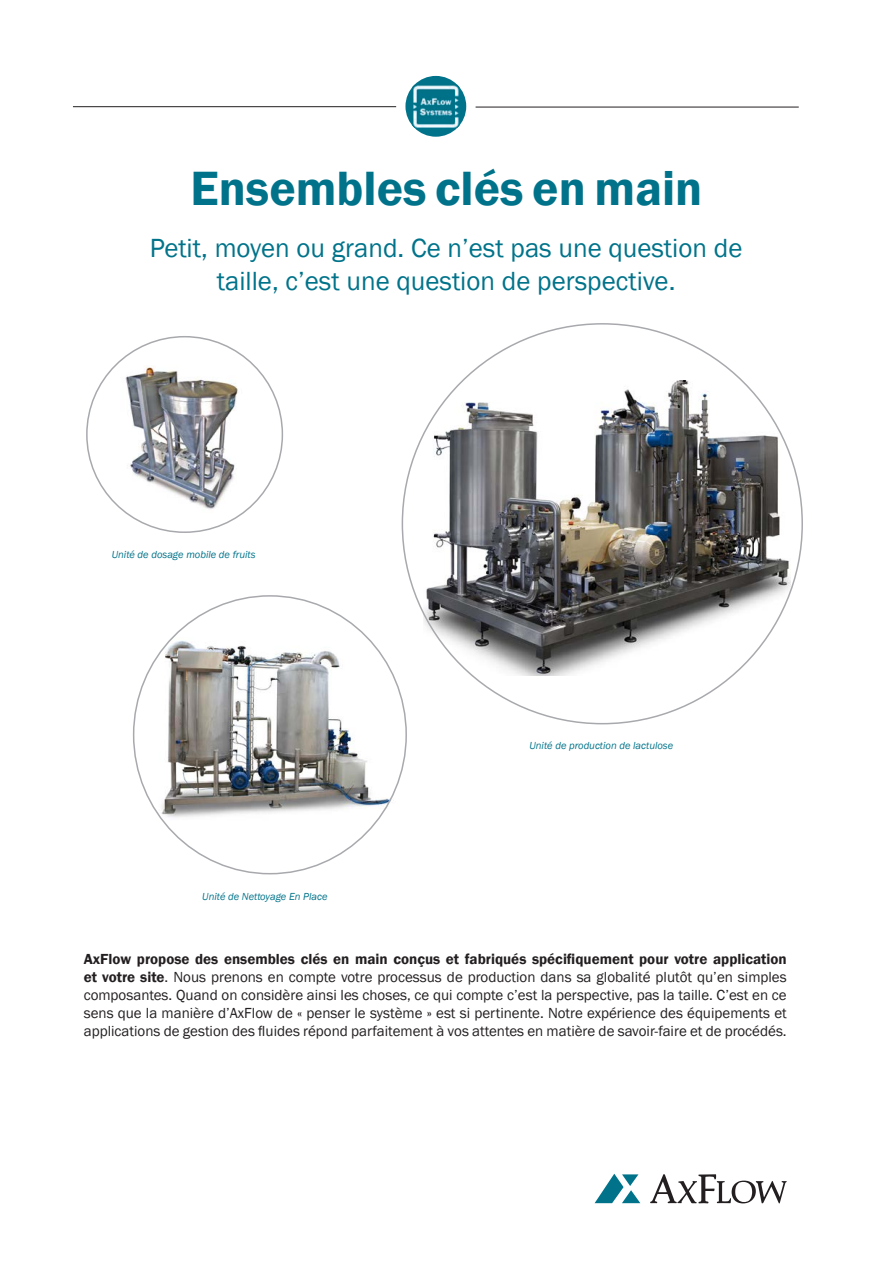
<style>
.page{position:relative;width:893px;height:1263px;background:#fff}
.page>*{position:absolute;margin:0;border:0;box-sizing:border-box;transform-origin:0 0}
.t1{font:600 49.5px "Franklin Gothic";color:#00738a}
.t2{font:27px/32.4px "Franklin Gothic";color:#00738a;text-align:center}
.t3{font:15px/18px "Franklin Gothic";color:#231f20;text-align:justify}
.t4{font:italic 10.5px "Franklin Gothic";color:#00738a}
.s1{font-weight:600}
</style>
<div class="page">
<svg style="left:595px;top:1174px;width:45px;height:29px"></svg>
<svg style="left:650px;top:1174px;width:137px;height:29px"></svg>
<img style="left:423px;top:381px;width:368px;height:294px">
<img style="left:111px;top:365px;width:155px;height:148px">
<img style="left:149px;top:637px;width:258px;height:195px">
<hr style="left:73px;top:106px;width:323px;height:1px;background:#231f20">
<hr style="left:476px;top:107px;width:323px;height:1px;background:#231f20">
<div style="left:405px;top:76px;width:61px;height:61px;background:#00738a;border-radius:50%"></div>
<img style="left:412px;top:85px;width:47px;height:43px">
<h1 class="t1" style="left:191px;top:158px;width:513px">Ensembles clés en main</h1>
<h2 class="t2" style="left:150px;top:232px;width:594px">Petit, moyen ou grand. Ce n’est pas une question de taille, c’est une question de perspective.</h2>
<p class="t4" style="left:112px;top:548px;width:145px">Unité de dosage mobile de fruits</p>
<p class="t4" style="left:202px;top:890px;width:127px">Unité de Nettoyage En Place</p>
<p class="t4" style="left:529px;top:739px;width:145px">Unité de production de lactulose</p>
<p class="t3" style="left:84px;top:950px;width:704px"><span class="s1">AxFlow propose des ensembles clés en main conçus et fabriqués spécifiquement pour votre application et votre site</span>. Nous prenons en compte votre processus de production dans sa globalité plutôt qu’en simples composantes. Quand on considère ainsi les choses, ce qui compte c’est la perspective, pas la taille. C’est en ce sens que la manière d’AxFlow de « penser le système » est si pertinente. Notre expérience des équipements et applications de gestion des fluides répond parfaitement à vos attentes en matière de savoir-faire et de procédés.</p>
</div>
